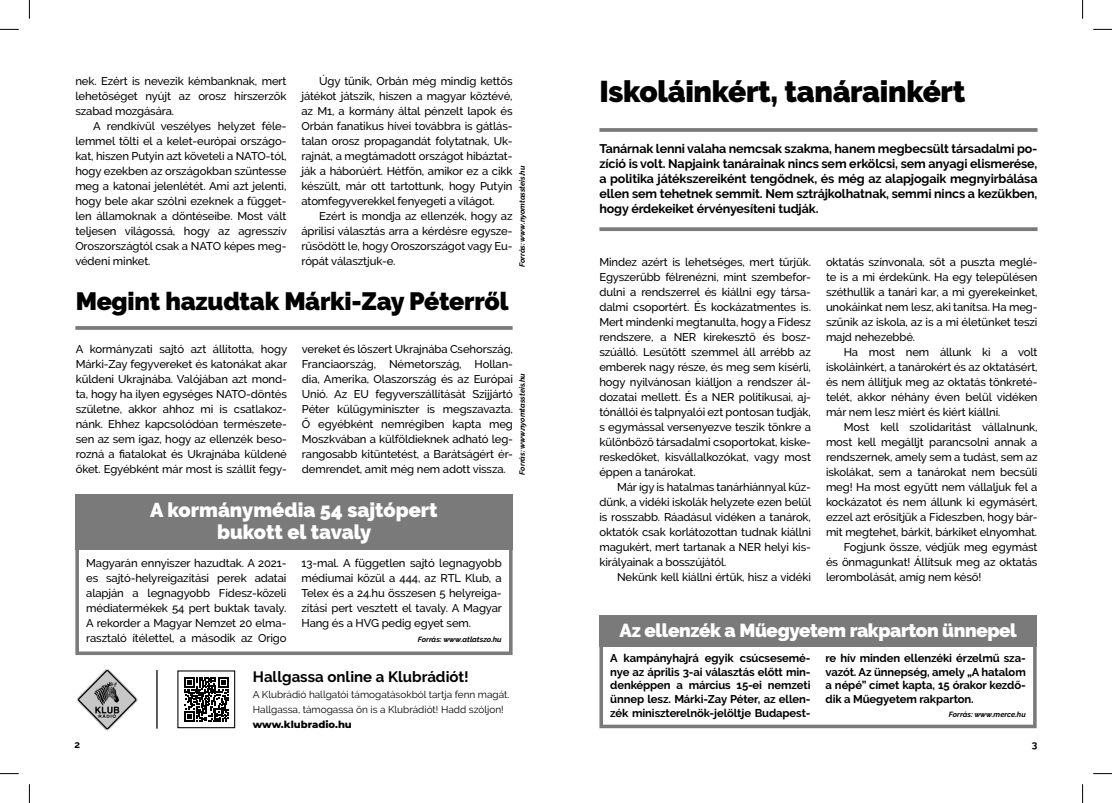
<style>
.page{position:relative;width:1112px;height:803px;background:#fff}
.page>*{position:absolute;margin:0;border:0;box-sizing:border-box;transform-origin:0 0}
._00_cím{font:900 29.88px "Raleway";letter-spacing:-.01em;color:#000}
._00_cím-2{font:900 25px "Raleway";letter-spacing:-.01em;color:#000}
._00_kenyér{font:900 20px "Raleway";color:#fff}
._00_kenyér-2{font:900 18.75px "Raleway";letter-spacing:-.02em;color:#fff}
.Kiemelés_MONTSERRAT{font:700 15px "Raleway";color:#000}
._00_lead{font:700 12.5px/15px "Raleway";letter-spacing:-.01em;color:#000;text-align:justify}
._00_kenyér-3{font:500 11.25px/15px "Raleway";letter-spacing:-.01em;color:#000;text-align:justify}
._00_képalá{font:700 11.25px/13.8px "Raleway";letter-spacing:-.01em;color:#000;text-align:justify}
.Normál{font:10px "Raleway";color:#000}
.Normál-2{font:800 10px "Montserrat";color:#000}
._00_box_kiemelt_text{font:700 10px "Raleway";color:#000}
._00_képalá-2{font:italic 700 7.5px "Raleway";color:#000}
</style>
<div class="page">
<div style="left:75px;top:494px;width:437px;height:56px;background:#7a7a7a"></div>
<div style="left:75px;top:546px;width:437px;height:109px;border:4px solid #7a7a7a"></div>
<hr style="left:75px;top:326px;width:437px;height:4px;background:#848484">
<svg style="left:184px;top:677px;width:44px;height:44px"></svg>
<div style="left:177px;top:670px;width:58px;height:58px;border:1px solid #000"></div>
<img style="left:77px;top:669px;width:61px;height:61px">
<hr style="left:156px;top:670px;width:1px;height:59px;background:#000">
<svg style="left:599px;top:128px;width:438px;height:4px;background:#828282"></svg>
<svg style="left:599px;top:227px;width:438px;height:4px;background:#848484"></svg>
<div style="left:599px;top:615px;width:437px;height:31px;background:#7a7a7a"></div>
<div style="left:599px;top:641px;width:437px;height:87px;border:4px solid #7a7a7a"></div>
<svg style="left:0;top:29px;width:19px;height:1px"></svg>
<svg style="left:1093px;top:29px;width:18px;height:1px"></svg>
<svg style="left:0;top:773px;width:19px;height:1px"></svg>
<svg style="left:1093px;top:773px;width:18px;height:1px"></svg>
<svg style="left:29px;top:0;width:1px;height:19px"></svg>
<svg style="left:29px;top:784px;width:1px;height:19px"></svg>
<svg style="left:1082px;top:0;width:1px;height:19px"></svg>
<svg style="left:1082px;top:784px;width:1px;height:19px"></svg>
<p class="_00_kenyér-3" style="left:75px;top:73px;width:212px">nek. Ezért is nevezik kémbanknak, mert lehetőséget nyújt az orosz hírszerzők szabad mozgására.</p>
<p class="_00_kenyér-3" style="left:75px;top:118px;width:213px;text-indent:18px">A rendkívül veszélyes helyzet féle&shy;lemmel tölti el a kelet-európai országo&shy;kat, hiszen Putyin azt követeli a NATO-tól, hogy ezekben az országokban szüntesse meg a katonai jelenlétét. Ami azt jelenti, hogy bele akar szólni ezeknek a függet&shy;len államoknak a döntéseibe. Most vált teljesen világossá, hogy az agresszív Oroszországtól csak a NATO képes meg&shy;védeni minket.</p>
<p class="_00_kenyér-3" style="left:301px;top:73px;width:212px;text-indent:18px">Úgy tűnik, Orbán még mindig kettős játékot játszik, hiszen a magyar köztévé, az M1, a kormány által pénzelt lapok és Orbán fanatikus hívei továbbra is gátlás&shy;talan orosz propagandát folytatnak, Uk&shy;rajnát, a megtámadott országot hibáztat&shy;ják a háborúért. Hétfőn, amikor ez a cikk készült, már ott tartottunk, hogy Putyin atomfegyverekkel fenyegeti a világot.</p>
<p class="_00_kenyér-3" style="left:301px;top:208px;width:212px;text-indent:18px">Ezért is mondja az ellenzék, hogy az áprilisi választás arra a kérdésre egysze&shy;rűsödött le, hogy Oroszországot vagy Eu&shy;rópát választjuk-e.</p>
<p class="_00_képalá-2" style="left:517px;top:267px;width:103px;rotate:-90deg">Forrás: www.nyomtassteis.hu</p>
<p class="_00_cím-2" style="left:76px;top:286px;width:434px">Megint hazudtak Márki-Zay Péterről</p>
<p class="_00_kenyér-3" style="left:76px;top:341px;width:213px">A kormányzati sajtó azt állította, hogy Márki-Zay fegyvereket és katonákat akar küldeni Ukrajnába. Valójában azt mond&shy;ta, hogy ha ilyen egységes NATO-döntés születne, akkor ahhoz mi is csatlakoz&shy;nánk. Ehhez kapcsolódóan természete&shy;sen az sem igaz, hogy az ellenzék beso&shy;rozná a fiatalokat és Ukrajnába küldené őket. Egyébként már most is szállít fegy-</p>
<p class="_00_kenyér-3" style="left:302px;top:341px;width:212px">vereket és lőszert Ukrajnába Csehország, Franciaország, Németország, Hollan&shy;dia, Amerika, Olaszország és az Európai Unió. Az EU fegyverszállítását Szijjártó Péter külügyminiszter is megszavazta.<br>Ő egyébként nemrégiben kapta meg Moszkvában a külföldieknek adható leg&shy;rangosabb kitüntetést, a Barátságért ér&shy;demrendet, amit még nem adott vissza.</p>
<p class="_00_képalá-2" style="left:517px;top:474px;width:103px;rotate:-90deg">Forrás: www.nyomtassteis.hu</p>
<p class="_00_kenyér" style="left:150px;top:498px;width:289px">A kormánymédia 54 sajtópert</p>
<p class="_00_kenyér" style="left:217px;top:520px;width:156px">bukott el tavaly</p>
<p class="_00_kenyér-3" style="left:86px;top:555px;width:202px">Magyarán ennyiszer hazudtak. A 2021- es sajtó-helyreigazítási perek adatai alapján a legnagyobb Fidesz-közeli médiatermékek 54 pert buktak tavaly.<br>A rekorder a Magyar Nemzet 20 elma&shy;rasztaló ítélettel, a második az Origo</p>
<p class="_00_kenyér-3" style="left:301px;top:555px;width:202px">13-mal. A független sajtó legnagyobb médiumai közül a 444, az RTL Klub, a Telex és a 24.hu összesen 5 helyreiga&shy;zítási pert vesztett el tavaly. A Magyar Hang és a HVG pedig egyet sem.</p>
<p class="_00_képalá-2" style="left:418px;top:635px;width:85px">Forrás: www.atlatszo.hu</p>
<p class="Kiemelés_MONTSERRAT" style="left:253px;top:668px;width:217px">Hallgassa online a Klubrádiót!</p>
<p class="Normál" style="left:253px;top:688px;width:258px">A Klubrádió hallgatói támogatásokból tartja fenn magát.</p>
<p class="Normál" style="left:253px;top:703px;width:252px">Hallgassa, támogassa ön is a Klubrádiót! Hadd szóljon!</p>
<p class="Normál-2" style="left:253px;top:717px;width:100px">www.klubradio.hu</p>
<p class="_00_cím" style="left:599px;top:75px;width:367px">Iskoláinkért, tanárainkért</p>
<p class="_00_lead" style="left:599px;top:141px;width:439px">Tanárnak lenni valaha nemcsak szakma, hanem megbecsült társadalmi po&shy;zíció is volt. Napjaink tanárainak nincs sem erkölcsi, sem anyagi elismerése, a politika játékszereiként tengődnek, és még az alapjogaik megnyirbálása ellen sem tehetnek semmit. Nem sztrájkolhatnak, semmi nincs a kezükben, hogy érdekeiket érvényesíteni tudják.</p>
<p class="_00_kenyér-3" style="left:599px;top:255px;width:213px">Mindez azért is lehetséges, mert tűrjük.<br>Egyszerűbb félrenézni, mint szembefor&shy;dulni a rendszerrel és kiállni egy társa&shy;dalmi csoportért. És kockázatmentes is.<br>Mert mindenki megtanulta, hogy a Fidesz rendszere, a NER kirekesztő és bos - szúálló. Lesütött szemmel áll arrébb az emberek nagy része, és meg sem kísérli, hogy nyilvánosan kiálljon a rendszer ál&shy;dozatai mellett. És a NER politikusai, aj&shy;tónállói és talpnyalói ezt pontosan tudják, s egymással versenyezve teszik tönkre a különböző társadalmi csoportokat, kiske&shy;reskedőket, kisvállalkozókat, vagy most éppen a tanárokat.</p>
<p class="_00_kenyér-3" style="left:599px;top:480px;width:213px;text-indent:18px">Már így is hatalmas tanárhiánnyal küz&shy;dünk, a vidéki iskolák helyzete ezen belül is rosszabb. Ráadásul vidéken a tanárok, oktatók csak korlátozottan tudnak kiállni magukért, mert tartanak a NER helyi kis&shy;királyainak a bosszújától.</p>
<p class="_00_kenyér-3" style="left:617px;top:570px;width:195px">Nekünk kell kiállni értük, hisz a vidéki</p>
<p class="_00_kenyér-3" style="left:825px;top:255px;width:213px">oktatás színvonala, sőt a puszta meglé&shy;te is a mi érdekünk. Ha egy településen széthullik a tanári kar, a mi gyerekeinket, unokáinkat nem lesz, aki tanítsa. Ha meg&shy;szűnik az iskola, az is a mi életünket teszi majd nehezebbé.</p>
<p class="_00_kenyér-3" style="left:825px;top:345px;width:213px;text-indent:18px">Ha most nem állunk ki a volt iskoláinkért, a tanárokért és az oktatásért, és nem állítjuk meg az oktatás tönkreté&shy;telét, akkor néhány éven belül vidéken már nem lesz miért és kiért kiállni.</p>
<p class="_00_kenyér-3" style="left:825px;top:420px;width:213px;text-indent:18px">Most kell szolidaritást vállalnunk, most kell megálljt parancsolni annak a rendszernek, amely sem a tudást, sem az iskolákat, sem a tanárokat nem becsüli meg! Ha most együtt nem vállaljuk fel a kockázatot és nem állunk ki egymásért, ezzel azt erősítjük a Fideszben, hogy bár&shy;mit megtehet, bárkit, bárkiket elnyomhat.</p>
<p class="_00_kenyér-3" style="left:825px;top:540px;width:213px;text-indent:18px">Fogjunk össze, védjük meg egymást és önmagunkat! Állítsuk meg az oktatás lerombolását, amíg nem késő!</p>
<p class="_00_kenyér-2" style="left:619px;top:619px;width:398px">Az ellenzék a Műegyetem rakparton ünnepel</p>
<p class="_00_képalá" style="left:610px;top:651px;width:202px">A kampányhajrá egyik csúcsesemé&shy;nye az április 3-ai választás előtt min&shy;denképpen a március 15-ei nemzeti ünnep lesz. Márki-Zay Péter, az ellen&shy;zék miniszterelnök-jelöltje Budapest-</p>
<p class="_00_képalá" style="left:825px;top:651px;width:202px">re hív minden ellenzéki érzelmű sza&shy;vazót. Az ünnepség, amely „A hatalom a népé” címet kapta, 15 órakor kezdő&shy;dik a Műegyetem rakparton.</p>
<p class="_00_képalá-2" style="left:948px;top:710px;width:78px">Forrás: www.merce.hu</p>
<p class="_00_box_kiemelt_text" style="left:74px;top:738px;width:7px">2</p>
<p class="_00_box_kiemelt_text" style="left:1031px;top:738px;width:7px">3</p>
</div>
